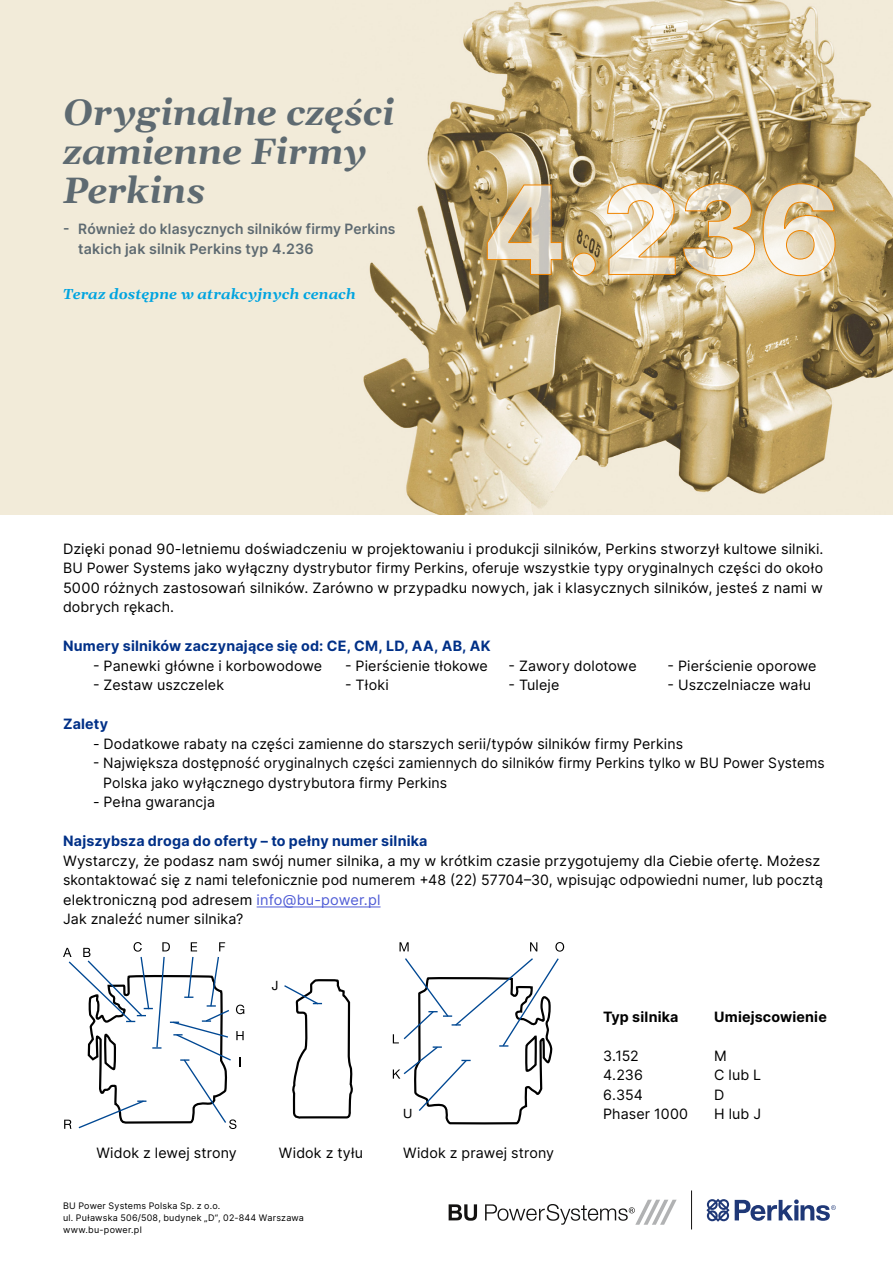
<style>
.page{position:relative;width:893px;height:1263px;background:#fff}
.page>*{position:absolute;margin:0;border:0;box-sizing:border-box;transform-origin:0 0}
.t1{font:italic 700 36px/39px "Gelasio";letter-spacing:-.01em;color:#5e6a71}
.t2{font:14.25px/19.5px "Inter";letter-spacing:.01em;color:#000}
.t3{font:700 14.25px "Inter";letter-spacing:.015em;color:#003087}
.t4{font:600 14.25px/19.5px "Inter";letter-spacing:.01em;color:#5e6a71}
.t5{font:italic 700 14.25px "Gelasio";letter-spacing:.005em;color:#00a4e0}
.t6{font:700 14.25px "Inter";letter-spacing:.015em;color:#000}
.t7{font:12.9px "Helvetica Neue LT Pro";color:#000}
.t8{font:9px/12px "Inter";letter-spacing:.025em;color:#000}
.s1{color:#4f5cd6}
</style>
<div class="page">
<img style="left:0;top:0;width:893px;height:514px">
<svg style="left:706px;top:1199px;width:130px;height:23px"></svg>
<hr style="left:691px;top:1190px;width:1px;height:39px;background:#131211">
<svg style="left:449px;top:1204px;width:28px;height:17px"></svg>
<svg style="left:485px;top:1200px;width:192px;height:25px"></svg>
<svg style="left:284px;top:979px;width:69px;height:140px"></svg>
<svg style="left:393px;top:942px;width:171px;height:183px"></svg>
<svg style="left:63px;top:942px;width:181px;height:187px"></svg>
<hr style="left:257px;top:906px;width:124px;height:1px;background:#4f5cd6">
<svg style="left:487px;top:184px;width:76px;height:91px;background:#c5b18b"></svg>
<svg style="left:572px;top:252px;width:24px;height:24px"></svg>
<svg style="left:607px;top:183px;width:69px;height:92px"></svg>
<svg style="left:683px;top:183px;width:72px;height:93px;background:#d8c5a1"></svg>
<svg style="left:762px;top:183px;width:74px;height:93px;background:#e3d1b0"></svg>
<h1 class="t1" style="left:63px;top:90px;width:333px">Oryginalne części zamienne Firmy<br>Perkins</h1>
<p class="t4" style="left:78px;top:219px;width:319px;text-indent:-15px">- Również do klasycznych silników firmy Perkins takich jak silnik Perkins typ 4.236</p>
<p class="t5" style="left:63px;top:282px;width:294px">Teraz dostępne w atrakcyjnych cenach</p>
<p class="t2" style="left:63px;top:538px;width:762px;text-align:justify">Dzięki ponad 90-letniemu doświadczeniu w projektowaniu i produkcji silników, Perkins stworzył kultowe silniki.<br>BU Power Systems jako wyłączny dystrybutor firmy Perkins, oferuje wszystkie typy oryginalnych części do około 5000 różnych zastosowań silników. Zarówno w przypadku nowych, jak i klasycznych silników, jesteś z nami w dobrych rękach.</p>
<p class="t3" style="left:63px;top:635px;width:429px">Numery silników zaczynające się od: CE, CM, LD, AA, AB, AK</p>
<p class="t2" style="left:93px;top:655px;width:231px">- Panewki główne i korbowodowe</p>
<p class="t2" style="left:345px;top:655px;width:144px">- Pierścienie tłokowe</p>
<p class="t2" style="left:509px;top:655px;width:130px">- Zawory dolotowe</p>
<p class="t2" style="left:668px;top:655px;width:150px">- Pierścienie oporowe</p>
<p class="t2" style="left:93px;top:675px;width:133px">- Zestaw uszczelek</p>
<p class="t2" style="left:345px;top:675px;width:45px">- Tłoki</p>
<p class="t2" style="left:509px;top:675px;width:52px">- Tuleje</p>
<p class="t2" style="left:668px;top:675px;width:145px">- Uszczelniacze wału</p>
<p class="t3" style="left:63px;top:713px;width:47px">Zalety</p>
<p class="t2" style="left:93px;top:733px;width:592px">- Dodatkowe rabaty na części zamienne do starszych serii/typów silników firmy Perkins</p>
<p class="t2" style="left:103px;top:753px;width:723px;text-indent:-10px">- Największa dostępność oryginalnych części zamiennych do silników firmy Perkins tylko w BU Power Systems<br>Polska jako wyłącznego dystrybutora firmy Perkins</p>
<p class="t2" style="left:93px;top:792px;width:123px">- Pełna gwarancja</p>
<p class="t3" style="left:63px;top:830px;width:366px">Najszybsza droga do oferty – to pełny numer silnika</p>
<p class="t2" style="left:63px;top:850px;width:761px">Wystarczy, że podasz nam swój numer silnika, a my w krótkim czasie przygotujemy dla Ciebie ofertę. Możesz skontaktować się z nami telefonicznie pod numerem +48 (22) 57704–30, wpisując odpowiedni numer, lub pocztą elektroniczną pod adresem <span class="s1">info@bu-power.pl<br></span>Jak znaleźć numer silnika?</p>
<p class="t7" style="left:272px;top:978px;width:8px">J</p>
<p class="t7" style="left:403px;top:1106px;width:11px">U</p>
<p class="t2" style="left:96px;top:1143px;width:142px">Widok z lewej strony</p>
<p class="t2" style="left:279px;top:1143px;width:86px">Widok z tyłu</p>
<p class="t2" style="left:403px;top:1143px;width:152px">Widok z prawej strony</p>
<p class="t8" style="left:63px;top:1199px;width:242px">BU Power Systems Polska Sp. z o.o.<br>ul. Puławska 506/508, budynek „D“, 02-844 Warszawa www.bu-power.pl</p>
<p class="t6" style="left:603px;top:1006px;width:77px">Typ silnika</p>
<p class="t6" style="left:714px;top:1006px;width:114px">Umiejscowienie</p>
<p class="t2" style="left:603px;top:1045px;width:37px">3.152</p>
<p class="t2" style="left:714px;top:1045px;width:14px">M</p>
<p class="t2" style="left:603px;top:1065px;width:41px">4.236</p>
<p class="t2" style="left:714px;top:1065px;width:49px">C lub L</p>
<p class="t2" style="left:603px;top:1084px;width:41px">6.354</p>
<p class="t2" style="left:714px;top:1084px;width:12px">D</p>
<p class="t2" style="left:603px;top:1104px;width:86px">Phaser 1000</p>
<p class="t2" style="left:714px;top:1104px;width:49px">H lub J</p>
</div>
